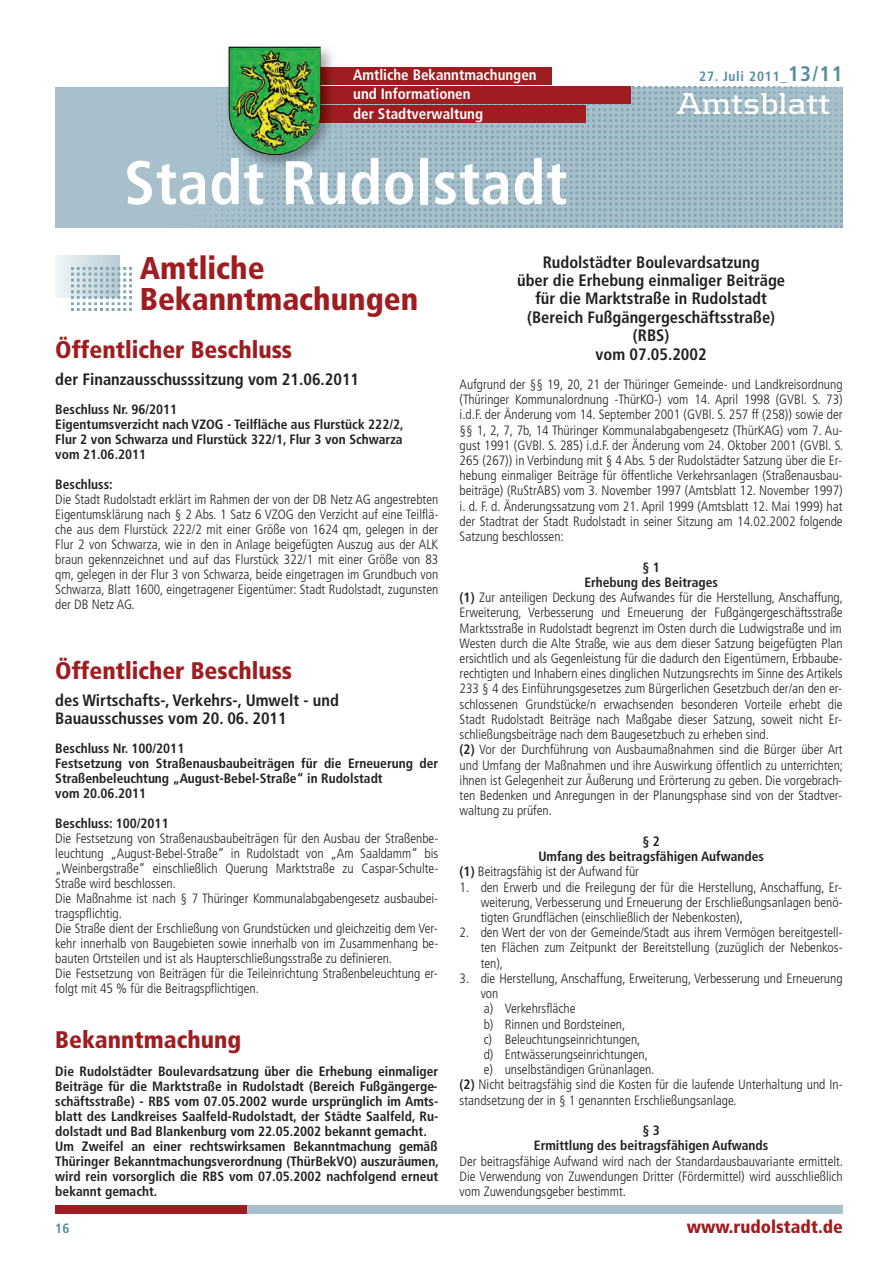
<style>
.page{position:relative;width:881px;height:1263px;background:#fff}
.page>*{position:absolute;margin:0;border:0;box-sizing:border-box;transform-origin:0 0}
.t1{font:700 condensed 61.5px "Frutiger";letter-spacing:.01em;color:#fff}
.t2{font:900 condensed 31.5px/31.5px "Frutiger";color:#9f1d20}
.t3{font:700 31.5px "Kontrapunkt";color:#fff}
.t4{font:900 condensed 24px "Frutiger";color:#9f1d20}
.t5{font:900 condensed 18px "Frutiger";color:#9f1d20}
.t6{font:700 condensed 16.5px/18.5px "Frutiger";color:#231f20}
.t7{font:700 condensed 15px/19.8px "Frutiger";color:#fff}
.t8{font:300 condensed 13.5px/15px "Frutiger";color:#231f20;text-align:justify}
.t9{font:700 condensed 13.5px/15px "Frutiger";color:#231f20}
.t10{font:700 condensed 13.5px "Frutiger";letter-spacing:.06em;color:#548c9e}
.s1{font-size:21px}
.s2{font-weight:700}
</style>
<div class="page">
<div style="left:236px;top:1205px;width:606px;height:9px;background:#a8c0cb"></div>
<div style="left:55px;top:1205px;width:192px;height:9px;background:#9f1d20"></div>
<svg style="left:55px;top:255px;width:64px;height:43px"></svg>
<img style="left:71px;top:268px;width:61px;height:42px">
<div style="left:55px;top:87px;width:787px;height:140px;background:#a8c0cb"></div>
<img style="left:188px;top:87px;width:654px;height:140px">
<div style="left:279px;top:68px;width:272px;height:17px;background:#9f1d20"></div>
<div style="left:279px;top:87px;width:351px;height:17px;background:#9f1d20"></div>
<div style="left:280px;top:106px;width:305px;height:17px;background:#9f1d20"></div>
<img style="left:216px;top:48px;width:129px;height:130px">
<img style="left:321px;top:68px;width:24px;height:17px">
<img style="left:321px;top:87px;width:24px;height:17px">
<img style="left:321px;top:106px;width:24px;height:17px">
<img style="left:228px;top:46px;width:93px;height:110px">
<p class="t7" style="left:353px;top:66px;width:185px">Amtliche Bekanntmachungen</p>
<p class="t10" style="left:699px;top:71px;width:145px">27. Juli 2011_<span class="s1">13/11</span></p>
<p class="t7" style="left:353px;top:85px;width:131px">und Informationen der Stadtverwaltung</p>
<h2 class="t3" style="left:676px;top:93px;width:155px">Amtsblatt</h2>
<h1 class="t1" style="left:124px;top:158px;width:444px">Stadt Rudolstadt</h1>
<h2 class="t2" style="left:140px;top:255px;width:280px">Amtliche<br>Bekanntmachungen</h2>
<h3 class="t4" style="left:55px;top:340px;width:238px">Öffentlicher Beschluss</h3>
<p class="t6" style="left:55px;top:372px;width:305px">der Finanzausschusssitzung vom 21.06.2011</p>
<p class="t9" style="left:55px;top:403px;width:350px">Beschluss Nr. 96/2011<br>Eigentumsverzicht nach VZOG - Teilfläche aus Flurstück 222/2, Flur 2 von Schwarza und Flurstück 322/1, Flur 3 von Schwarza vom 21.06.2011</p>
<p class="t9" style="left:55px;top:478px;width:59px">Beschluss:</p>
<p class="t8" style="left:55px;top:493px;width:384px">Die Stadt Rudolstadt erklärt im Rahmen der von der DB Netz AG angestrebten Eigentumsklärung nach § 2 Abs. 1 Satz 6 VZOG den Verzicht auf eine Teilflä&shy;che aus dem Flurstück 222/2 mit einer Größe von 1624 qm, gelegen in der Flur 2 von Schwarza, wie in den in Anlage beigefügten Auszug aus der ALK braun gekennzeichnet und auf das Flurstück 322/1 mit einer Größe von 83 qm, gelegen in der Flur 3 von Schwarza, beide eingetragen im Grundbuch von Schwarza, Blatt 1600, eingetragener Eigentümer: Stadt Rudolstadt, zugunsten der DB Netz AG.</p>
<h3 class="t4" style="left:55px;top:661px;width:238px">Öffentlicher Beschluss</h3>
<p class="t6" style="left:55px;top:692px;width:285px">des Wirtschafts-, Verkehrs-, Umwelt - und<br>Bauausschusses vom 20. 06. 2011</p>
<p class="t9" style="left:55px;top:742px;width:384px">Beschluss Nr. 100/2011<br>Festsetzung von Straßenausbaubeiträgen für die Erneuerung der Straßenbeleuchtung „August-Bebel-Straße“ in Rudolstadt<br>vom 20.06.2011</p>
<p class="t9" style="left:55px;top:817px;width:115px">Beschluss: 100/2011</p>
<p class="t8" style="left:55px;top:832px;width:384px;text-align:left">Die Festsetzung von Straßenausbaubeiträgen für den Ausbau der Straßenbe&shy;leuchtung „August-Bebel-Straße“ in Rudolstadt von „Am Saaldamm“ bis „Weinbergstraße“ einschließlich Querung Marktstraße zu Caspar-Schulte-Straße wird beschlossen.<br>Die Maßnahme ist nach § 7 Thüringer Kommunalabgabengesetz ausbaubei&shy;tragspflichtig.<br>Die Straße dient der Erschließung von Grundstücken und gleichzeitig dem Ver&shy;kehr innerhalb von Baugebieten sowie innerhalb von im Zusammenhang be&shy;bauten Ortsteilen und ist als Haupterschließungsstraße zu definieren.<br>Die Festsetzung von Beiträgen für die Teileinrichtung Straßenbeleuchtung er&shy;folgt mit 45 % für die Beitragspflichtigen.</p>
<h3 class="t4" style="left:55px;top:1030px;width:187px">Bekanntmachung</h3>
<p class="t9" style="left:55px;top:1065px;width:385px">Die Rudolstädter Boulevardsatzung über die Erhebung einmaliger Beiträge für die Marktstraße in Rudolstadt (Bereich Fußgängerge&shy;schäftsstraße) - RBS vom 07.05.2002 wurde ursprünglich im Amts&shy;blatt des Landkreises Saalfeld-Rudolstadt, der Städte Saalfeld, Ru&shy;dolstadt und Bad Blankenburg vom 22.05.2002 bekannt gemacht.<br>Um Zweifel an einer rechtswirksamen Bekanntmachung gemäß Thüringer Bekanntmachungsverordnung (ThürBekVO) auszuräumen, wird rein vorsorglich die RBS vom 07.05.2002 nachfolgend erneut bekannt gemacht.</p>
<p class="t10" style="left:55px;top:1222px;width:16px">16</p>
<p class="t6" style="left:517px;top:254px;width:269px;text-align:center">Rudolstädter Boulevardsatzung<br>über die Erhebung einmaliger Beiträge für die Marktstraße in Rudolstadt (Bereich Fußgängergeschäftsstraße) (RBS)<br>vom 07.05.2002</p>
<p class="t8" style="left:459px;top:378px;width:385px">Aufgrund der §§ 19, 20, 21 der Thüringer Gemeinde- und Landkreisordnung (Thüringer Kommunalordnung -ThürKO-) vom 14. April 1998 (GVBl. S. 73) i.d.F. der Änderung vom 14. September 2001 (GVBl. S. 257 ff (258)) sowie der §§ 1, 2, 7, 7b, 14 Thüringer Kommunalabgabengesetz (ThürKAG) vom 7. Au&shy;gust 1991 (GVBl. S. 285) i.d.F. der Änderung vom 24. Oktober 2001 (GVBl. S.<br>265 (267)) in Verbindung mit § 4 Abs. 5 der Rudolstädter Satzung über die Er&shy;hebung einmaliger Beiträge für öffentliche Verkehrsanlagen (Straßenausbau&shy;beiträge) (RuStrABS) vom 3. November 1997 (Amtsblatt 12. November 1997) i. d. F. d. Änderungssatzung vom 21. April 1999 (Amtsblatt 12. Mai 1999) hat der Stadtrat der Stadt Rudolstadt in seiner Sitzung am 14.02.2002 folgende Satzung beschlossen:</p>
<p class="t9" style="left:642px;top:560px;width:19px">§ 1</p>
<p class="t9" style="left:584px;top:576px;width:135px">Erhebung des Beitrages</p>
<p class="t8" style="left:459px;top:591px;width:385px"><span class="s2">(1)</span> Zur anteiligen Deckung des Aufwandes für die Herstellung, Anschaffung,</p>
<p class="t8" style="left:459px;top:606px;width:384px">Erweiterung, Verbesserung und Erneuerung der Fußgängergeschäftsstraße</p>
<p class="t8" style="left:459px;top:621px;width:383px">Marktsstraße in Rudolstadt begrenzt im Osten durch die Ludwigstraße und im</p>
<p class="t8" style="left:459px;top:637px;width:384px">Westen durch die Alte Straße, wie aus dem dieser Satzung beigefügten Plan</p>
<p class="t8" style="left:459px;top:652px;width:384px">ersichtlich und als Gegenleistung für die dadurch den Eigentümern, Erbbaube-</p>
<p class="t8" style="left:459px;top:667px;width:384px">rechtigten und Inhabern eines dinglichen Nutzungsrechts im Sinne des Artikels</p>
<p class="t8" style="left:459px;top:682px;width:384px">233 § 4 des Einführungsgesetzes zum Bürgerlichen Gesetzbuch der/an den er-</p>
<p class="t8" style="left:459px;top:698px;width:384px">schlossenen Grundstücke/n erwachsenden besonderen Vorteile erhebt die</p>
<p class="t8" style="left:459px;top:713px;width:384px">Stadt Rudolstadt Beiträge nach Maßgabe dieser Satzung, soweit nicht Er-</p>
<p class="t8" style="left:459px;top:728px;width:311px">schließungsbeiträge nach dem Baugesetzbuch zu erheben sind.</p>
<p class="t8" style="left:459px;top:743px;width:384px"><span class="s2">(2)</span> Vor der Durchführung von Ausbaumaßnahmen sind die Bürger über Art</p>
<p class="t8" style="left:459px;top:758px;width:385px">und Umfang der Maßnahmen und ihre Auswirkung öffentlich zu unterrichten;</p>
<p class="t8" style="left:459px;top:774px;width:384px">ihnen ist Gelegenheit zur Äußerung und Erörterung zu geben. Die vorgebrach-</p>
<p class="t8" style="left:459px;top:789px;width:384px">ten Bedenken und Anregungen in der Planungsphase sind von der Stadtver-</p>
<p class="t8" style="left:459px;top:804px;width:94px">waltung zu prüfen.</p>
<p class="t9" style="left:642px;top:835px;width:19px">§ 2</p>
<p class="t9" style="left:538px;top:850px;width:227px">Umfang des beitragsfähigen Aufwandes</p>
<p class="t8" style="left:459px;top:865px;width:181px"><span class="s2">(1)</span> Beitragsfähig ist der Aufwand für</p>
<p class="t8" style="left:480px;top:880px;width:363px;text-indent:-21px">1. den Erwerb und die Freilegung der für die Herstellung, Anschaffung, Er&shy;weiterung, Verbesserung und Erneuerung der Erschließungsanlagen benö&shy;tigten Grundflächen (einschließlich der Nebenkosten),</p>
<p class="t8" style="left:480px;top:926px;width:363px;text-indent:-21px">2. den Wert der von der Gemeinde/Stadt aus ihrem Vermögen bereitgestell&shy;ten Flächen zum Zeitpunkt der Bereitstellung (zuzüglich der Nebenkos&shy;ten),</p>
<p class="t8" style="left:459px;top:972px;width:384px">3. die Herstellung, Anschaffung, Erweiterung, Verbesserung und Erneuerung</p>
<p class="t8" style="left:480px;top:987px;width:19px">von</p>
<p class="t8" style="left:483px;top:1002px;width:93px">a) Verkehrsfläche</p>
<p class="t8" style="left:483px;top:1017px;width:143px">b) Rinnen und Bordsteinen,</p>
<p class="t8" style="left:483px;top:1033px;width:158px">c) Beleuchtungseinrichtungen,</p>
<p class="t8" style="left:483px;top:1048px;width:166px">d) Entwässerungseinrichtungen,</p>
<p class="t8" style="left:483px;top:1063px;width:172px">e) unselbständigen Grünanlagen.</p>
<p class="t8" style="left:459px;top:1078px;width:384px"><span class="s2">(2)</span> Nicht beitragsfähig sind die Kosten für die laufende Unterhaltung und In-</p>
<p class="t8" style="left:459px;top:1093px;width:278px">standsetzung der in § 1 genannten Erschließungsanlage.</p>
<p class="t9" style="left:533px;top:1124px;width:236px;text-align:center">§ 3<br>Ermittlung des beitragsfähigen Aufwands</p>
<p class="t8" style="left:459px;top:1154px;width:385px">Der beitragsfähige Aufwand wird nach der Standardausbauvariante ermittelt.<br>Die Verwendung von Zuwendungen Dritter (Fördermittel) wird ausschließlich vom Zuwendungsgeber bestimmt.</p>
<h3 class="t5" style="left:686px;top:1219px;width:157px">www.rudolstadt.de</h3>
</div>
